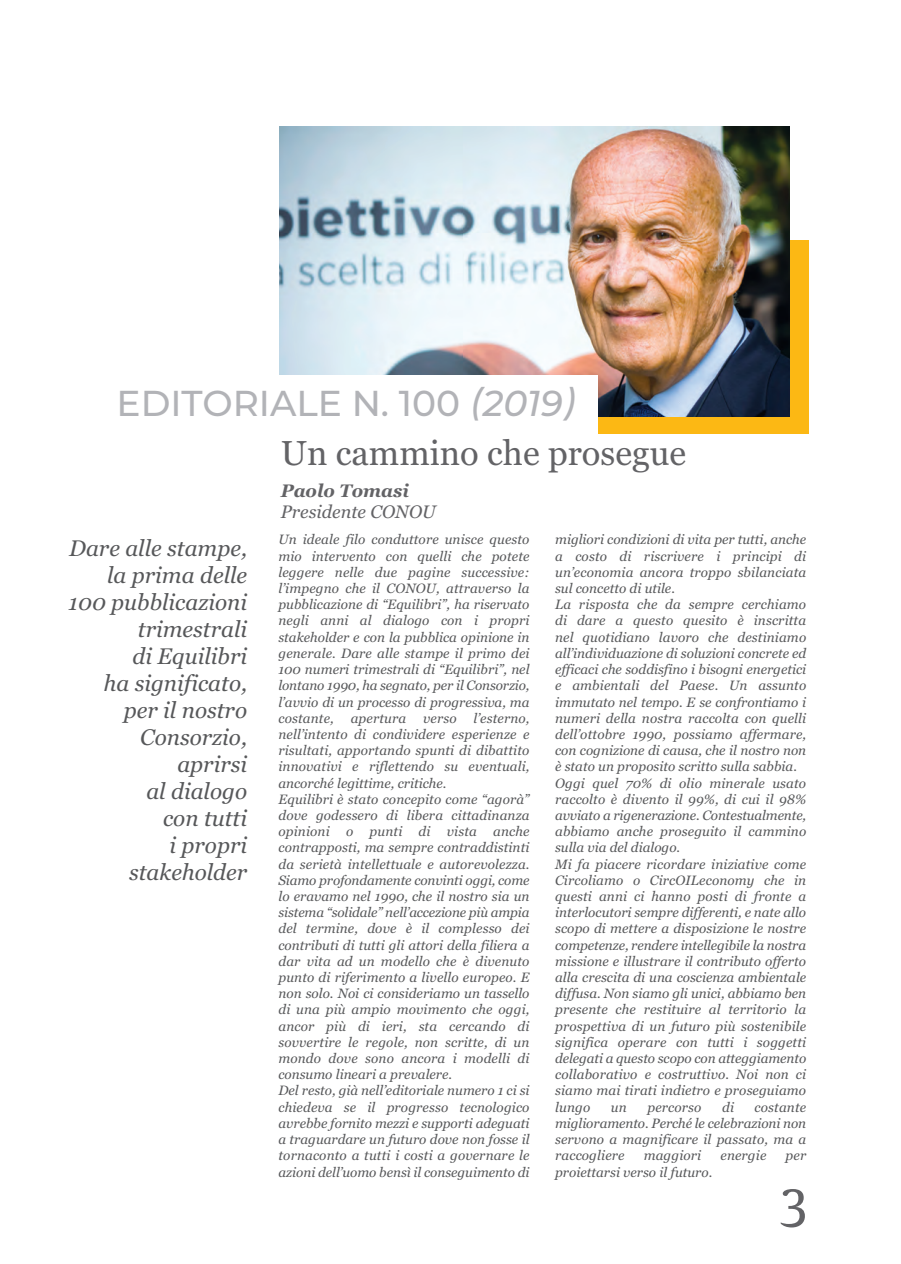
<style>
.page{position:relative;width:901px;height:1264px;background:#fff}
.page>*{position:absolute;margin:0;border:0;box-sizing:border-box;transform-origin:0 0}
.t1{font:51px "Gulliver";color:#636366}
.t2{font:500 36px "Montserrat";color:#b2b3b7}
.t3{font:34.5px "Georgia";color:#636366}
.t4{font:italic 22.5px/27px "Georgia";color:#57585a;text-align:right}
.t5{font:italic 18px "Georgia";color:#636366}
.t6{font:italic 700 18px "Georgia";color:#636366}
.t7{font:italic 13.5px/16.2px "Georgia";letter-spacing:.01em;color:#57585a}
.s1{font-style:italic}
</style>
<div class="page">
<div style="left:597px;top:240px;width:211px;height:193px;background:#fcb814"></div>
<img style="left:279px;top:127px;width:510px;height:289px">
<div style="left:58px;top:375px;width:539px;height:58px;background:#fff"></div>
<h2 class="t2" style="left:116px;top:389px;width:460px">EDITORIALE N. 100 <span class="s1">(2019)</span></h2>
<h3 class="t4" style="left:68px;top:534px;width:180px">Dare alle stampe, la prima delle<br>100 pubblicazioni trimestrali<br>di Equilibri<br>ha significato, per il nostro<br>Consorzio, aprirsi<br>al dialogo<br>con tutti<br>i propri stakeholder</h3>
<h3 class="t3" style="left:281px;top:432px;width:406px">Un cammino che prosegue</h3>
<h3 class="t6" style="left:281px;top:480px;width:129px">Paolo Tomasi</h3>
<h3 class="t5" style="left:281px;top:501px;width:156px">Presidente CONOU</h3>
<p class="t7" style="left:278px;top:531px;width:252px">Un ideale filo conduttore unisce questo mio intervento con quelli che potete leggere nelle due pagine successive: l’impegno che il CONOU, attraverso la pubblicazione di “Equilibri”, ha riservato negli anni al dialogo con i propri stakeholder e con la pubblica opinione in generale. Dare alle stampe il primo dei 100 numeri trimestrali di “Equilibri”, nel lontano 1990, ha segnato, per il Consorzio, l’avvio di un processo di progressiva, ma costante, apertura verso l’esterno, nell’intento di condividere esperienze e risultati, apportando spunti di dibattito innovativi e riflettendo su eventuali, ancorché legittime, critiche.<br>Equilibri è stato concepito come “agorà” dove godessero di libera cittadinanza opinioni o punti di vista anche contrapposti, ma sempre contraddistinti da serietà intellettuale e autorevolezza.<br>Siamo profondamente convinti oggi, come lo eravamo nel 1990, che il nostro sia un sistema “solidale” nell’accezione più ampia del termine, dove è il complesso dei contributi di tutti gli attori della filiera a dar vita ad un modello che è divenuto punto di riferimento a livello europeo. E non solo. Noi ci consideriamo un tassello di una più ampio movimento che oggi, ancor più di ieri, sta cercando di sovvertire le regole, non scritte, di un mondo dove sono ancora i modelli di consumo lineari a prevalere.<br>Del resto, già nell’editoriale numero 1 ci si chiedeva se il progresso tecnologico avrebbe fornito mezzi e supporti adeguati a traguardare un futuro dove non fosse il tornaconto a tutti i costi a governare le azioni dell’uomo bensì il conseguimento di</p>
<p class="t7" style="left:555px;top:531px;width:252px">migliori condizioni di vita per tutti, anche a costo di riscrivere i principi di un’economia ancora troppo sbilanciata sul concetto di utile.<br>La risposta che da sempre cerchiamo di dare a questo quesito è inscritta nel quotidiano lavoro che destiniamo all’individuazione di soluzioni concrete ed efficaci che soddisfino i bisogni energetici e ambientali del Paese. Un assunto immutato nel tempo. E se confrontiamo i numeri della nostra raccolta con quelli dell’ottobre 1990, possiamo affermare, con cognizione di causa, che il nostro non è stato un proposito scritto sulla sabbia.<br>Oggi quel 70% di olio minerale usato raccolto è divento il 99%, di cui il 98% avviato a rigenerazione. Contestualmente, abbiamo anche proseguito il cammino sulla via del dialogo.<br>Mi fa piacere ricordare iniziative come Circoliamo o CircOILeconomy che in questi anni ci hanno posti di fronte a interlocutori sempre differenti, e nate allo scopo di mettere a disposizione le nostre competenze, rendere intellegibile la nostra missione e illustrare il contributo offerto alla crescita di una coscienza ambientale diffusa. Non siamo gli unici, abbiamo ben presente che restituire al territorio la prospettiva di un futuro più sostenibile significa operare con tutti i soggetti delegati a questo scopo con atteggiamento collaborativo e costruttivo. Noi non ci siamo mai tirati indietro e proseguiamo lungo</p>
<p class="t7" style="left:610px;top:1098px;width:17px">un</p>
<p class="t7" style="left:647px;top:1098px;width:56px">percorso</p>
<p class="t7" style="left:721px;top:1098px;width:13px">di</p>
<p class="t7" style="left:555px;top:1098px;width:252px;text-align:justify;text-indent:199px">costante miglioramento. Perché le celebrazioni non servono a magnificare il passato, ma a raccogliere</p>
<p class="t7" style="left:643px;top:1147px;width:59px">maggiori</p>
<p class="t7" style="left:720px;top:1147px;width:47px">energie</p>
<p class="t7" style="left:785px;top:1147px;width:22px">per</p>
<p class="t7" style="left:555px;top:1163px;width:159px">proiettarsi verso il futuro.</p>
<h1 class="t1" style="left:779px;top:1179px;width:31px">3</h1>
</div>
